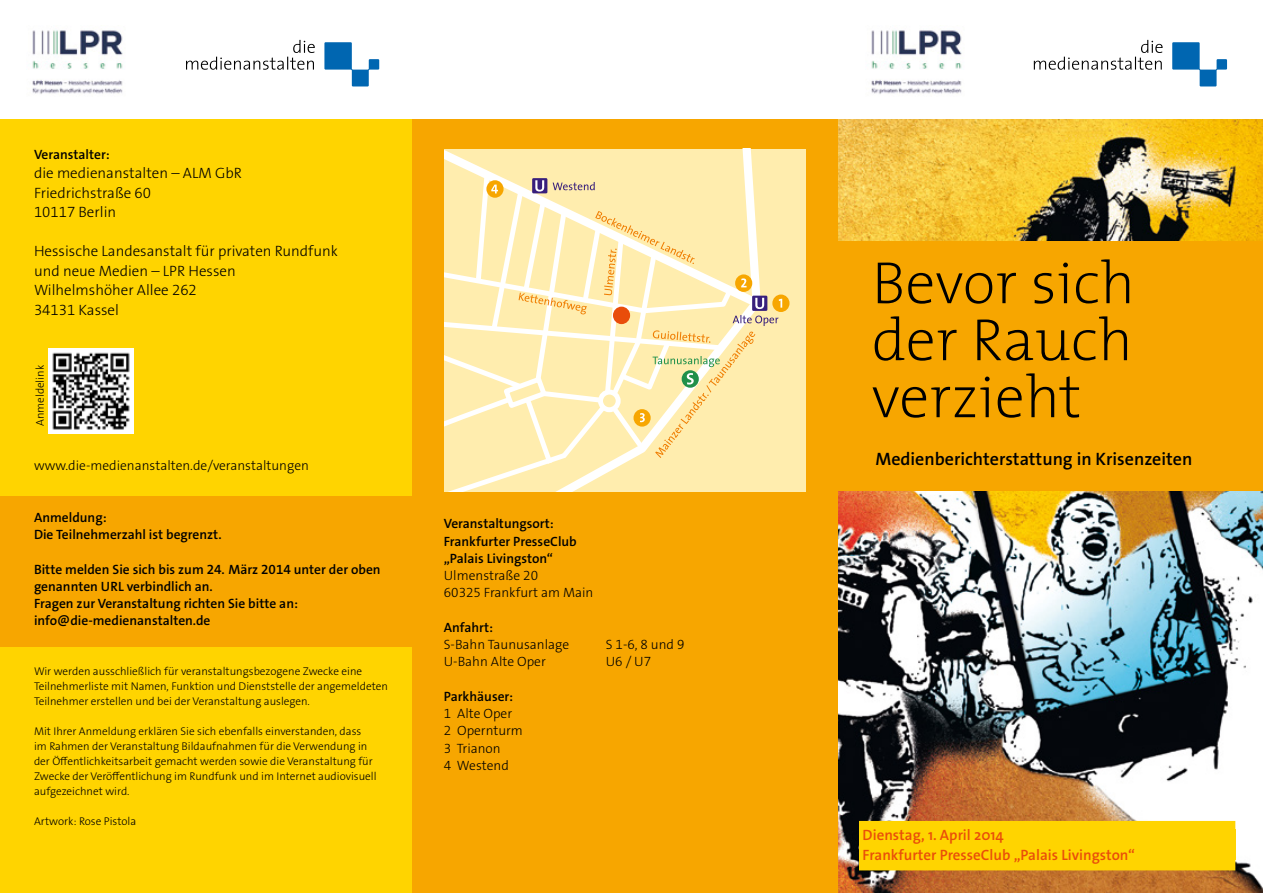
<style>
.page{position:relative;width:1263px;height:893px;background:#fff}
.page>*{position:absolute;margin:0;border:0;box-sizing:border-box;transform-origin:0 0}
.t1{font:300 60px/57px "The Mix CV Extra";color:#000;text-align:justify}
.t2{font:600 18px "The Sans Os F";color:#000}
.t3{font:300 15px/19.5px "The Sans Os F";color:#000}
.t4{font:600 15px/19.5px "The Sans Os F";color:#e94d0a}
.t5{font:600 13.5px/17.2px "The Sans Os F";color:#000}
.t6{font:300 13.5px/17.2px "The Sans Os F";color:#000}
.t7{font:300 11.25px/15px "The Sans Os F";color:#000}
</style>
<div class="page">
<img style="left:838px;top:491px;width:425px;height:402px">
<img style="left:838px;top:119px;width:425px;height:122px">
<div style="left:838px;top:241px;width:425px;height:250px;background:#f7a600"></div>
<div style="left:0;top:119px;width:412px;height:774px;background:#ffd400"></div>
<div style="left:0;top:496px;width:412px;height:150px;background:#f7a600"></div>
<div style="left:412px;top:119px;width:426px;height:774px;background:#f7a600"></div>
<svg style="left:1034px;top:40px;width:128px;height:30px"></svg>
<svg style="left:1172px;top:42px;width:55px;height:44px"></svg>
<div style="left:859px;top:821px;width:376px;height:30px;background:#ffd400"></div>
<div style="left:859px;top:840px;width:376px;height:30px;background:#ffd400"></div>
<img style="left:49px;top:349px;width:85px;height:85px">
<div style="left:444px;top:149px;width:361px;height:342px;background:#ffedae"></div>
<svg style="left:773px;top:295px;width:16px;height:16px"></svg>
<div style="left:772px;top:295px;width:17px;height:17px;border:2px solid #f7a600;border-radius:50%"></div>
<svg style="left:444px;top:169px;width:338px;height:322px"></svg>
<svg style="left:186px;top:40px;width:129px;height:30px"></svg>
<svg style="left:324px;top:42px;width:55px;height:44px"></svg>
<img style="left:32px;top:30px;width:91px;height:64px">
<img style="left:871px;top:30px;width:91px;height:64px">
<p class="t5" style="left:34px;top:146px;width:77px">Veranstalter:</p>
<h3 class="t3" style="left:34px;top:164px;width:209px">die medienanstalten – ALM GbR<br>Friedrichstraße 60<br>10117 Berlin</h3>
<h3 class="t3" style="left:34px;top:242px;width:305px">Hessische Landesanstalt für privaten Rundfunk und neue Medien – LPR Hessen<br>Wilhelmshöher Allee 262<br>34131 Kassel</h3>
<p class="t7" style="left:33px;top:426px;width:63px;rotate:-90deg">Anmeldelink</p>
<p class="t6" style="left:34px;top:457px;width:276px">www.die-medienanstalten.de/veranstaltungen</p>
<p class="t5" style="left:34px;top:509px;width:189px">Anmeldung:<br>Die Teilnehmerzahl ist begrenzt.</p>
<p class="t5" style="left:34px;top:560px;width:348px">Bitte melden Sie sich bis zum 24. März 2014 unter der oben genannten URL verbindlich an.<br>Fragen zur Veranstaltung richten Sie bitte an: info@die-medienanstalten.de</p>
<p class="t7" style="left:34px;top:664px;width:355px">Wir werden ausschließlich für veranstaltungsbezogene Zwecke eine<br>Teilnehmerliste mit Namen, Funktion und Dienststelle der angemeldeten<br>Teilnehmer erstellen und bei der Veranstaltung auslegen.</p>
<p class="t7" style="left:34px;top:724px;width:344px">Mit Ihrer Anmeldung erklären Sie sich ebenfalls einverstanden, dass im Rahmen der Veranstaltung Bildaufnahmen für die Verwendung in der Öffentlichkeitsarbeit gemacht werden sowie die Veranstaltung für Zwecke der Veröffentlichung im Rundfunk und im Internet audiovisuell aufgezeichnet wird.</p>
<p class="t7" style="left:34px;top:814px;width:104px">Artwork: Rose Pistola</p>
<p class="t5" style="left:444px;top:515px;width:134px">Veranstaltungsort:<br>Frankfurter PresseClub „Palais Livingston“</p>
<p class="t6" style="left:444px;top:567px;width:151px">Ulmenstraße 20<br>60325 Frankfurt am Main</p>
<p class="t5" style="left:444px;top:619px;width:51px">Anfahrt:</p>
<p class="t6" style="left:444px;top:636px;width:127px">S-Bahn Taunusanlage</p>
<p class="t6" style="left:606px;top:636px;width:80px">S 1-6, 8 und 9</p>
<p class="t6" style="left:444px;top:653px;width:104px">U-Bahn Alte Oper</p>
<p class="t6" style="left:606px;top:653px;width:47px">U6 / U7</p>
<p class="t5" style="left:444px;top:688px;width:71px">Parkhäuser:</p>
<p class="t6" style="left:444px;top:705px;width:81px">1 Alte Oper<br>2 Opernturm<br>3 Trianon<br>4 Westend</p>
<h1 class="t1" style="left:872px;top:252px;width:265px">Bevor sich der Rauch verzieht</h1>
<h2 class="t2" style="left:875px;top:448px;width:319px">Medienberichterstattung in Krisenzeiten</h2>
<h3 class="t4" style="left:863px;top:826px;width:274px">Dienstag, 1. April 2014<br>Frankfurter PresseClub „Palais Livingston“</h3>
</div>
